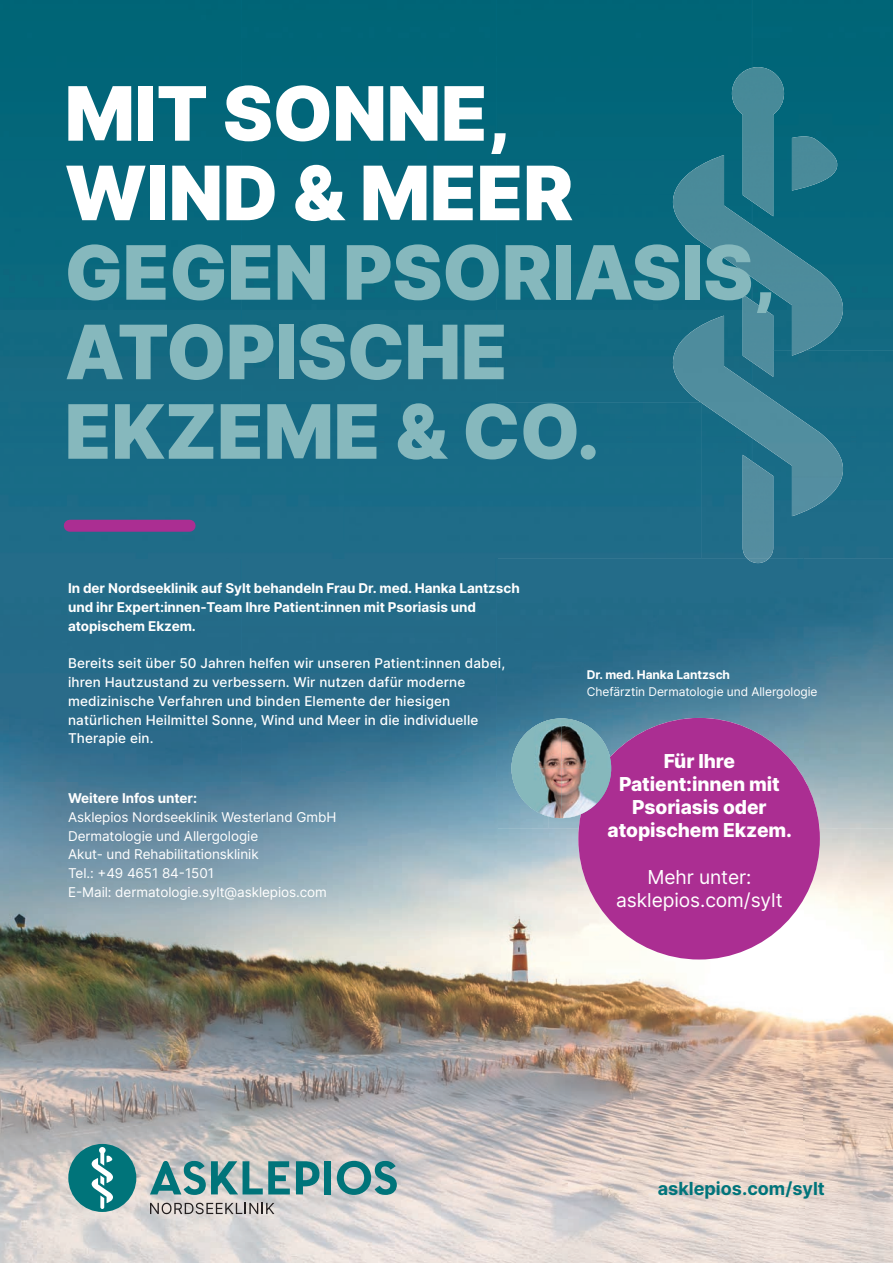
<style>
.page{position:relative;width:893px;height:1263px;background:#fff}
.page>*{position:absolute;margin:0;border:0;box-sizing:border-box;transform-origin:0 0}
.t1{font:900 75px/79.5px "Inter";color:#86b8bd}
.t2{font:800 19.2px/23.1px "Inter";letter-spacing:-.005em;color:#fff;text-align:center}
.t3{font:19.2px/23.1px "Inter";letter-spacing:-.005em;color:#fff;text-align:center}
.t4{font:700 18px "Inter";color:#00747a}
.t5{font:500 13.5px/18.8px "Inter";letter-spacing:.01em;color:#fff}
.t6{font:13.5px/18.8px "Inter";letter-spacing:-.005em;color:#fff}
.t7{font:700 13.5px/18.8px "Inter";letter-spacing:-.005em;color:#fff}
.t8{font:12px/16.5px "Inter";letter-spacing:-.005em;color:#fff}
.s1{color:#fff}
.s2{font-weight:700}
</style>
<div class="page">
<img style="left:0;top:558px;width:497px;height:378px">
<img style="left:497px;top:558px;width:306px;height:180px">
<img style="left:803px;top:558px;width:90px;height:705px">
<img style="left:497px;top:738px;width:51px;height:90px">
<img style="left:611px;top:738px;width:20px;height:17px">
<img style="left:767px;top:738px;width:37px;height:40px">
<img style="left:548px;top:818px;width:32px;height:10px">
<img style="left:0;top:0;width:893px;height:558px">
<img style="left:0;top:936px;width:804px;height:327px">
<img style="left:497px;top:828px;width:102px;height:108px">
<img style="left:771px;top:899px;width:33px;height:37px">
<img style="left:599px;top:907px;width:28px;height:29px">
<div style="left:70px;top:520px;width:120px;height:12px;background:#ab2e92"></div>
<div style="left:578px;top:718px;width:242px;height:241px;background:#ab2e92;border-radius:50%"></div>
<img style="left:511px;top:718px;width:100px;height:100px">
<img style="left:747px;top:558px;width:22px;height:5px">
<img style="left:743px;top:516px;width:30px;height:42px">
<img style="left:673px;top:356px;width:170px;height:160px">
<img style="left:743px;top:356px;width:30px;height:21px">
<img style="left:673px;top:155px;width:170px;height:201px">
<img style="left:792px;top:136px;width:47px;height:55px">
<img style="left:732px;top:67px;width:52px;height:48px">
<svg style="left:150px;top:1203px;width:124px;height:11px"></svg>
<svg style="left:296px;top:1161px;width:23px;height:33px"></svg>
<div style="left:324px;top:1161px;width:7px;height:33px;background:#00747a"></div>
<svg style="left:337px;top:1161px;width:60px;height:34px;background:#6da1a5"></svg>
<svg style="left:150px;top:1160px;width:140px;height:35px;background:#75a6a6"></svg>
<div style="left:68px;top:1144px;width:68px;height:68px;background:#00747a;border-radius:50%"></div>
<svg style="left:92px;top:1147px;width:21px;height:62px"></svg>
<p class="t1" style="left:65px;top:72px;width:714px"><span class="s1">MIT SONNE,<br>WIND &amp; MEER<br></span>GEGEN PSORIASIS,<br>ATOPISCHE<br>EKZEME &amp; CO.</p>
<p class="t7" style="left:68px;top:579px;width:453px">In der Nordseeklinik auf Sylt behandeln Frau Dr. med. Hanka Lantzsch und ihr Expert:innen-Team Ihre Patient:innen mit Psoriasis und atopischem Ekzem.</p>
<p class="t5" style="left:68px;top:654px;width:439px">Bereits seit über 50 Jahren helfen wir unseren Patient:innen dabei, ihren Hautzustand zu verbessern. Wir nutzen dafür moderne medizinische Verfahren und binden Elemente der hiesigen natürlichen Heilmittel Sonne, Wind und Meer in die individuelle Therapie ein.</p>
<p class="t6" style="left:68px;top:788px;width:270px"><span class="s2">Weitere Infos unter:<br></span>Asklepios Nordseeklinik Westerland GmbH<br>Dermatologie und Allergologie<br>Akut- und Rehabilitationsklinik<br>Tel.: +49 4651 84-1501<br>E-Mail: dermatologie.sylt@asklepios.com</p>
<p class="t8" style="left:587px;top:666px;width:232px"><span class="s2">Dr. med. Hanka Lantzsch<br></span>Chefärztin Dermatologie und Allergologie</p>
<p class="t2" style="left:608px;top:749px;width:186px">Für Ihre<br>Patient:innen mit<br>Psoriasis oder atopischem Ekzem.</p>
<p class="t3" style="left:616px;top:864px;width:168px">Mehr unter: asklepios.com/sylt</p>
<p class="t4" style="left:658px;top:1175px;width:169px">asklepios.com/sylt</p>
</div>
